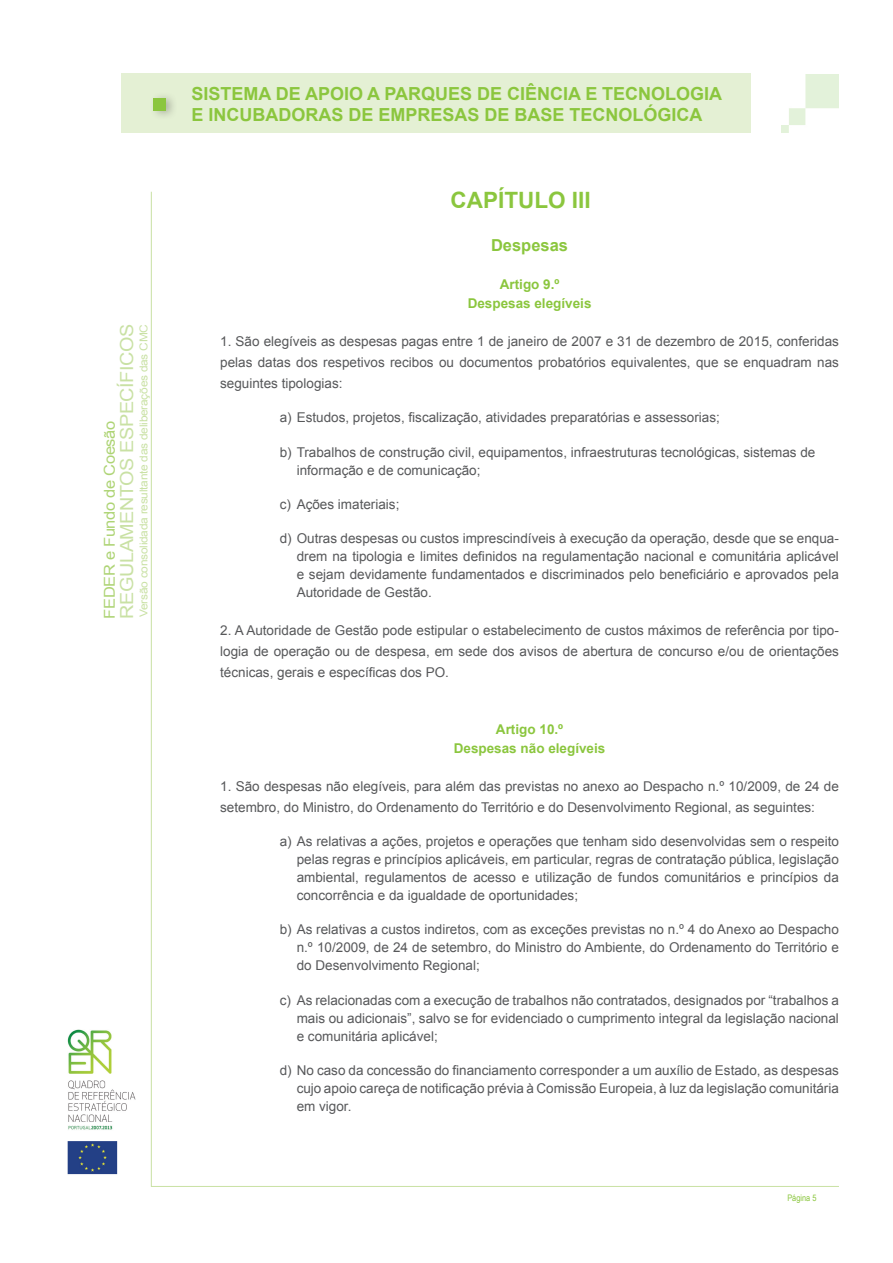
<style>
.page{position:relative;width:893px;height:1263px;background:#fff}
.page>*{position:absolute;margin:0;border:0;box-sizing:border-box;transform-origin:0 0}
.Título{font:700 22.5px "Arial";color:#8bc63e}
.t1{font:700 18px/21px "Arial";color:#8bc63e}
.t2{font:18px "Arial";letter-spacing:-.02em;color:#c9e1a4;scale:1.1 1}
.Texto_subtitulo_secç{font:700 16.5px "Arial";color:#8bc63e}
.t3{font:15px "Arial";letter-spacing:-.02em;color:#aed475;scale:1.1 1}
.Texto_ident_3{font:13.5px/18px "Arial";color:#57585a;text-align:justify}
.Texto{font:13.5px/21px "Arial";color:#57585a;text-align:justify}
.Texto_subtitulo{font:700 13.5px "Arial";color:#8bc63e}
.t4{font:10.8px "Arial";letter-spacing:-.02em;color:#c9e1a4;scale:1.1 1}
.t5{font:9px "Arial Narrow";color:#8bc63e}
</style>
<div class="page">
<img style="left:67px;top:1029px;width:69px;height:146px">
<hr style="left:151px;top:192px;width:1px;height:994px;background:#c9e1a4">
<hr style="left:151px;top:1186px;width:688px;height:1px;background:#c9e1a4">
<div style="left:121px;top:74px;width:630px;height:59px;background:#e4f0d4"></div>
<div style="left:149px;top:91px;width:29px;height:29px;background:#231f20;opacity:.3"></div>
<div style="left:153px;top:99px;width:13px;height:12px;background:#8bc63e"></div>
<img style="left:782px;top:75px;width:57px;height:57px">
<h2 class="t2" style="left:115px;top:618px;width:269px;rotate:-90deg">REGULAMENTOS ESPECÍFICOS</h2>
<p class="t4" style="left:137px;top:617px;width:268px;rotate:-90deg">Versão consolidada resultante das deliberações das CMC</p>
<p class="t3" style="left:100px;top:618px;width:181px;rotate:-90deg">FEDER e Fundo de Coesão</p>
<h2 class="t1" style="left:191px;top:84px;width:532px">SISTEMA DE APOIO A PARQUES DE CIÊNCIA E TECNOLOGIA<br>E INCUBADORAS DE EMPRESAS DE BASE TECNOLÓGICA</h2>
<p class="Título" style="left:451px;top:185px;width:142px">CAPÍTULO III</p>
<p class="Texto_subtitulo_secç" style="left:491px;top:234px;width:79px">Despesas</p>
<p class="Texto_subtitulo" style="left:500px;top:275px;width:61px">Artigo 9.º</p>
<p class="Texto_subtitulo" style="left:468px;top:295px;width:125px">Despesas elegíveis</p>
<p class="Texto" style="left:220px;top:331px;width:620px">1. São elegíveis as despesas pagas entre 1 de janeiro de 2007 e 31 de dezembro de 2015, conferidas pelas datas dos respetivos recibos ou documentos probatórios equivalentes, que se enquadram nas seguintes tipologias:</p>
<p class="Texto_ident_3" style="left:280px;top:409px;width:442px">a) Estudos, projetos, fiscalização, atividades preparatórias e assessorias;</p>
<p class="Texto_ident_3" style="left:297px;top:443px;width:520px;text-indent:-17px">b) Trabalhos de construção civil, equipamentos, infraestruturas tecnológicas, sistemas de informação e de comunicação;</p>
<p class="Texto_ident_3" style="left:280px;top:495px;width:121px">c) Ações imateriais;</p>
<p class="Texto_ident_3" style="left:297px;top:529px;width:544px;text-indent:-17px">d) Outras despesas ou custos imprescindíveis à execução da operação, desde que se enqua&shy;drem na tipologia e limites definidos na regulamentação nacional e comunitária aplicável e sejam devidamente fundamentados e discriminados pelo beneficiário e aprovados pela Autoridade de Gestão.</p>
<p class="Texto" style="left:220px;top:620px;width:620px">2. A Autoridade de Gestão pode estipular o estabelecimento de custos máximos de referência por tipo&shy;logia de operação ou de despesa, em sede dos avisos de abertura de concurso e/ou de orientações técnicas, gerais e específicas dos PO.</p>
<p class="Texto_subtitulo" style="left:496px;top:720px;width:69px">Artigo 10.º</p>
<p class="Texto_subtitulo" style="left:454px;top:739px;width:153px">Despesas não elegíveis</p>
<p class="Texto" style="left:220px;top:776px;width:620px">1. São despesas não elegíveis, para além das previstas no anexo ao Despacho n.º 10/2009, de 24 de setembro, do Ministro, do Ordenamento do Território e do Desenvolvimento Regional, as seguintes:</p>
<p class="Texto_ident_3" style="left:297px;top:832px;width:544px;text-indent:-17px">a) As relativas a ações, projetos e operações que tenham sido desenvolvidas sem o respeito pelas regras e princípios aplicáveis, em particular, regras de contratação pública, legislação ambiental, regulamentos de acesso e utilização de fundos comunitários e princípios da concorrência e da igualdade de oportunidades;</p>
<p class="Texto_ident_3" style="left:297px;top:921px;width:544px;text-indent:-17px">b) As relativas a custos indiretos, com as exceções previstas no n.º 4 do Anexo ao Despacho n.º 10/2009, de 24 de setembro, do Ministro do Ambiente, do Ordenamento do Território e do Desenvolvimento Regional;</p>
<p class="Texto_ident_3" style="left:297px;top:991px;width:544px;text-indent:-17px">c) As relacionadas com a execução de trabalhos não contratados, designados por “trabalhos a mais ou adicionais”, salvo se for evidenciado o cumprimento integral da legislação nacional e comunitária aplicável;</p>
<p class="Texto_ident_3" style="left:297px;top:1061px;width:544px;text-indent:-17px">d) No caso da concessão do financiamento corresponder a um auxílio de Estado, as despesas cujo apoio careça de notificação prévia à Comissão Europeia, à luz da legislação comunitária em vigor.</p>
<p class="t5" style="left:787px;top:1191px;width:31px">Página 5</p>
</div>
